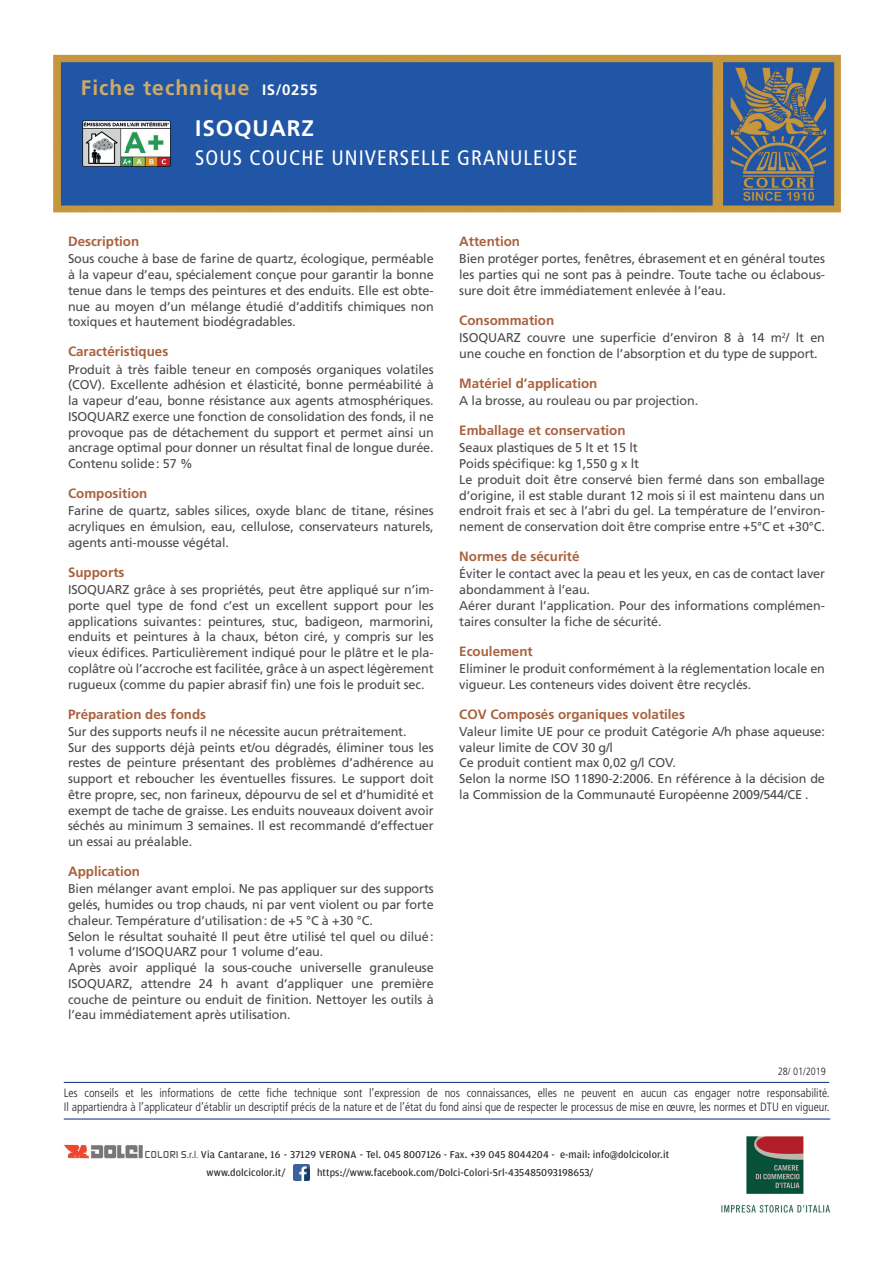
<style>
.page{position:relative;width:893px;height:1263px;background:#fff}
.page>*{position:absolute;margin:0;border:0;box-sizing:border-box;transform-origin:0 0}
.t1{font:700 22.5px "Frutiger LT Std";letter-spacing:.04em;color:#fff}
.t2{font:condensed 21px "Frutiger LT Std";letter-spacing:.05em;color:#fff}
.t3{font:700 21px "Frutiger LT Std";letter-spacing:.05em;color:#d1ab65}
.t4{font:700 15px "Frutiger";letter-spacing:.04em;color:#fff}
.t5{font:700 13.5px "Frutiger";color:#a9623e}
.t6{font:12.75px/15.8px "Frutiger";letter-spacing:-.01em;color:#4d4a4b}
.t7{font:300 condensed 12px/13.5px "Frutiger LT Std";color:#231f20}
.t8{font:10.5px/18px "Amplitude";letter-spacing:.01em;color:#231f20}
.t9{font:300 condensed 10.5px "Frutiger";color:#231f20}
.s1{font-family:"Digital Sans EF";font-weight:500;color:#524e4f}
.s2{font-family:"Digital Sans EF";font-weight:500;font-size:9px;color:#524e4f}
.s3{font-style:inherit}
</style>
<div class="page">
<hr style="left:64px;top:1082px;width:765px;height:1px;background:#253f8e">
<hr style="left:64px;top:1118px;width:766px;height:1px;background:#253f8e">
<img style="left:721px;top:1136px;width:109px;height:77px">
<img style="left:53px;top:55px;width:788px;height:157px">
<img style="left:64px;top:1144px;width:79px;height:14px">
<img style="left:293px;top:1164px;width:16px;height:16px">
<img style="left:81px;top:119px;width:91px;height:49px">
<h2 class="t3" style="left:81px;top:75px;width:170px">Fiche technique</h2>
<p class="t4" style="left:262px;top:81px;width:57px">IS/0255</p>
<h1 class="t1" style="left:195px;top:115px;width:120px">ISOQUARZ</h1>
<h2 class="t2" style="left:195px;top:145px;width:384px">SOUS COUCHE UNIVERSELLE GRANULEUSE</h2>
<p class="t5" style="left:68px;top:233px;width:73px">Description</p>
<p class="t6" style="left:68px;top:251px;width:367px;text-align:justify">Sous couche à base de farine de quartz, écologique, perméable à la vapeur d’eau, spécialement conçue pour garantir la bonne tenue dans le temps des peintures et des enduits. Elle est obte&shy;nue au moyen d’un mélange étudié d’additifs chimiques non toxiques et hautement biodégradables.</p>
<p class="t5" style="left:68px;top:344px;width:102px">Caractéristiques</p>
<p class="t6" style="left:68px;top:361px;width:367px;text-align:justify">Produit à très faible teneur en composés organiques volatiles (COV). Excellente adhésion et élasticité, bonne perméabilité à la vapeur d’eau, bonne résistance aux agents atmosphériques.<br>ISOQUARZ exerce une fonction de consolidation des fonds, il ne provoque pas de détachement du support et permet ainsi un ancrage optimal pour donner un résultat final de longue durée.<br>Contenu solide : 57 %</p>
<p class="t5" style="left:68px;top:485px;width:81px">Composition</p>
<p class="t6" style="left:68px;top:503px;width:367px;text-align:justify">Farine de quartz, sables silices, oxyde blanc de titane, résines acryliques en émulsion, eau, cellulose, conservateurs naturels, agents anti-mousse végétal.</p>
<p class="t5" style="left:68px;top:564px;width:58px">Supports</p>
<p class="t6" style="left:68px;top:582px;width:367px;text-align:justify">ISOQUARZ grâce à ses propriétés, peut être appliqué sur n’im&shy;porte quel type de fond c’est un excellent support pour les applications suivantes : peintures, stuc, badigeon, marmorini, enduits et peintures à la chaux, béton ciré, y compris sur les vieux édifices. Particulièrement indiqué pour le plâtre et le pla&shy;coplâtre où l’accroche est facilitée, grâce à un aspect légèrement rugueux (comme du papier abrasif fin) une fois le produit sec.</p>
<p class="t5" style="left:68px;top:706px;width:140px">Préparation des fonds</p>
<p class="t6" style="left:68px;top:723px;width:367px">Sur des supports neufs il ne nécessite aucun prétraitement.<br>Sur des supports déjà peints et/ou dégradés, éliminer tous les restes de peinture présentant des problèmes d’adhérence au support et reboucher les éventuelles fissures. Le support doit être propre, sec, non farineux, dépourvu de sel et d’humidité et exempt de tache de graisse. Les enduits nouveaux doivent avoir séchés au minimum 3 semaines. Il est recommandé d’effectuer un essai au préalable.</p>
<p class="t5" style="left:68px;top:863px;width:74px">Application</p>
<p class="t6" style="left:68px;top:881px;width:367px">Bien mélanger avant emploi. Ne pas appliquer sur des supports gelés, humides ou trop chauds, ni par vent violent ou par forte chaleur. Température d’utilisation : de +5 °C à +30 °C.<br>Selon le résultat souhaité Il peut être utilisé tel quel ou dilué :<br>1 volume d’ISOQUARZ pour 1 volume d’eau.<br>Après avoir appliqué la sous-couche universelle granuleuse ISOQUARZ, attendre 24 h avant d’appliquer une première couche de peinture ou enduit de finition. Nettoyer les outils à l’eau immédiatement après utilisation.</p>
<p class="t5" style="left:459px;top:233px;width:62px">Attention</p>
<p class="t6" style="left:459px;top:251px;width:367px;text-align:justify">Bien protéger portes, fenêtres, ébrasement et en général toutes les parties qui ne sont pas à peindre. Toute tache ou éclabous&shy;sure doit être immédiatement enlevée à l’eau.</p>
<p class="t5" style="left:459px;top:312px;width:97px">Consommation</p>
<p class="t6" style="left:459px;top:330px;width:367px">ISOQUARZ couvre une superficie d’environ 8 à 14 m<sup>2</sup>/ lt en une couche en fonction de l’absorption et du type de support.</p>
<p class="t5" style="left:459px;top:375px;width:140px">Matériel d’application</p>
<p class="t6" style="left:459px;top:393px;width:240px">A la brosse, au rouleau ou par projection.</p>
<p class="t5" style="left:459px;top:422px;width:168px">Emballage et conservation</p>
<p class="t6" style="left:459px;top:440px;width:367px">Seaux plastiques de 5 lt et 15 lt<br>Poids spécifique: kg 1,550 g x lt<br>Le produit doit être conservé bien fermé dans son emballage d’origine, il est stable durant 12 mois si il est maintenu dans un endroit frais et sec à l’abri du gel. La température de l’environ&shy;nement de conservation doit être comprise entre +5°C et +30°C.</p>
<p class="t5" style="left:459px;top:548px;width:122px">Normes de sécurité</p>
<p class="t6" style="left:459px;top:566px;width:367px">Éviter le contact avec la peau et les yeux, en cas de contact laver abondamment à l’eau.<br>Aérer durant l’application. Pour des informations complémen&shy;taires consulter la fiche de sécurité.</p>
<p class="t5" style="left:459px;top:643px;width:75px">Ecoulement</p>
<p class="t6" style="left:459px;top:660px;width:367px">Eliminer le produit conformément à la réglementation locale en vigueur. Les conteneurs vides doivent être recyclés.</p>
<p class="t5" style="left:459px;top:706px;width:227px">COV Composés organiques volatiles</p>
<p class="t6" style="left:459px;top:723px;width:367px">Valeur limite UE pour ce produit Catégorie A/h phase aqueuse: valeur limite de COV 30 g/l<br>Ce produit contient max 0,02 g/l COV.<br>Selon la norme ISO 11890-2:2006. En référence à la décision de la Commission de la Communauté Européenne 2009/544/CE .</p>
<p class="t9" style="left:778px;top:1065px;width:50px">28/ 01/2019</p>
<p class="t7" style="left:64px;top:1087px;width:767px">Les conseils et les informations de cette che technique sont l’expression de nos connaissances, elles ne peuvent en aucun cas engager notre responsabilité.<br>Il appartiendra à l’applicateur d’établir un descriptif précis de la nature et de l’état du fond ainsi que de respecter le processus de mise en œuvre, les normes et DTU en vigueur.</p>
<p class="t8" style="left:206px;top:1145px;width:464px;text-indent:-62px"><span class="s1">COLORI S.r.l</span><span class="s2">.</span> Via Cantarane, 16 <span class="s3">- 37129 VERONA -</span> Tel. 045 8007126 - Fax. +39 045 8044204 - e-mail: info@dolcicolor.it www.dolcicolor.it/</p>
<p class="t8" style="left:317px;top:1163px;width:278px">https://www.facebook.com/Dolci-Colori-Srl-435485093198653/</p>
</div>
